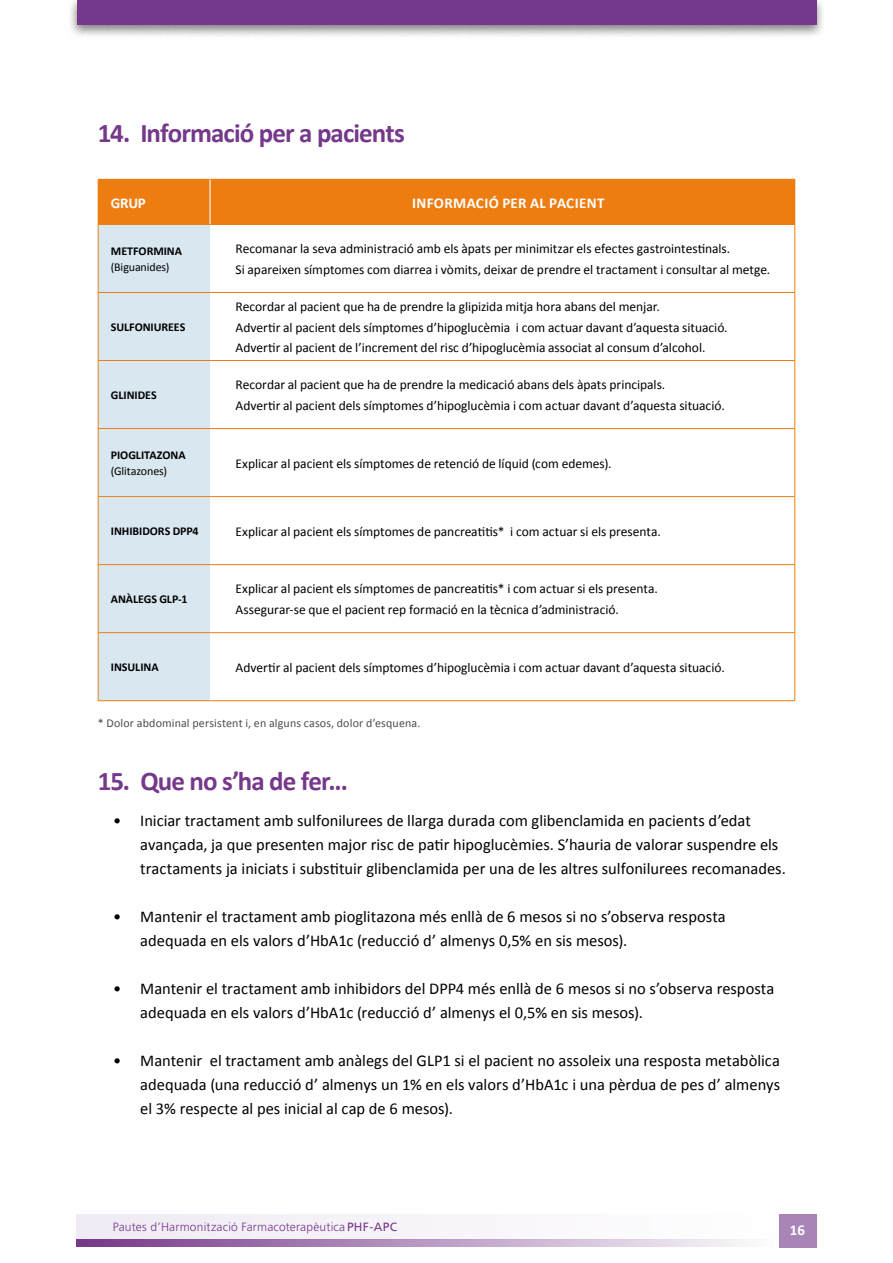
<style>
.page{position:relative;width:893px;height:1263px;background:#fff}
.page>*{position:absolute;margin:0;border:0;box-sizing:border-box;transform-origin:0 0}
.t1{font:700 27px "Calibri";letter-spacing:-.035em;color:#75388a}
.t2{font:16.5px/24px "Calibri";letter-spacing:-.005em;color:#000}
.t3{font:700 15px "Calibri";letter-spacing:.025em;color:#fff}
.t4{font:13.5px/20.4px "Calibri";letter-spacing:-.005em;color:#000}
.t5{font:700 12px "Calibri";letter-spacing:-.005em;color:#000}
.t6{font:12px "Calibri";letter-spacing:.01em;color:#4d4d4d}
.t7{font:300 12px "Frutiger";letter-spacing:.02em;color:#75388a}
.t8{font:12px "Calibri";letter-spacing:-.01em;color:#000}
.s1{font-weight:400}
</style>
<div class="page">
<div style="left:77px;top:1214px;width:698px;height:25px;background:#f7f4f9"></div>
<svg style="left:77px;top:1239px;width:671px;height:8px;background:#b595c1"></svg>
<div style="left:779px;top:1214px;width:37px;height:33px;background:#a985b7"></div>
<div style="left:67px;top:0;width:759px;height:39px;background:#000;opacity:.5"></div>
<div style="left:77px;top:0;width:739px;height:25px;background:#75388a"></div>
<div style="left:98px;top:179px;width:112px;height:45px;background:#ee7d11"></div>
<div style="left:210px;top:179px;width:585px;height:45px;background:#ee7d11"></div>
<div style="left:99px;top:225px;width:111px;height:475px;background:#d9e8f0"></div>
<hr style="left:210px;top:292px;width:585px;height:1px;background:#ee7d11">
<hr style="left:210px;top:360px;width:585px;height:1px;background:#ee7d11">
<hr style="left:210px;top:428px;width:585px;height:1px;background:#ee7d11">
<hr style="left:210px;top:496px;width:585px;height:1px;background:#ee7d11">
<hr style="left:210px;top:564px;width:585px;height:1px;background:#ee7d11">
<hr style="left:210px;top:632px;width:585px;height:1px;background:#ee7d11">
<hr style="left:794px;top:225px;width:1px;height:67px;background:#ee7d11">
<hr style="left:794px;top:293px;width:1px;height:67px;background:#ee7d11">
<hr style="left:794px;top:361px;width:1px;height:67px;background:#ee7d11">
<hr style="left:794px;top:429px;width:1px;height:67px;background:#ee7d11">
<hr style="left:794px;top:497px;width:1px;height:67px;background:#ee7d11">
<hr style="left:794px;top:565px;width:1px;height:67px;background:#ee7d11">
<hr style="left:794px;top:633px;width:1px;height:67px;background:#ee7d11">
<hr style="left:210px;top:700px;width:585px;height:1px;background:#ee7d11">
<hr style="left:98px;top:225px;width:1px;height:67px;background:#ee7d11">
<hr style="left:98px;top:224px;width:112px;height:1px;background:#ee7d11">
<hr style="left:98px;top:293px;width:1px;height:67px;background:#ee7d11">
<hr style="left:98px;top:292px;width:112px;height:1px;background:#ee7d11">
<hr style="left:98px;top:361px;width:1px;height:67px;background:#ee7d11">
<hr style="left:98px;top:360px;width:112px;height:1px;background:#ee7d11">
<hr style="left:98px;top:429px;width:1px;height:67px;background:#ee7d11">
<hr style="left:98px;top:428px;width:112px;height:1px;background:#ee7d11">
<hr style="left:98px;top:497px;width:1px;height:67px;background:#ee7d11">
<hr style="left:98px;top:496px;width:112px;height:1px;background:#ee7d11">
<hr style="left:98px;top:565px;width:1px;height:67px;background:#ee7d11">
<hr style="left:98px;top:564px;width:112px;height:1px;background:#ee7d11">
<hr style="left:98px;top:633px;width:1px;height:67px;background:#ee7d11">
<hr style="left:98px;top:632px;width:112px;height:1px;background:#ee7d11">
<hr style="left:98px;top:700px;width:112px;height:1px;background:#ee7d11">
<hr style="left:210px;top:224px;width:585px;height:1px;background:#ee7d11">
<hr style="left:209px;top:180px;width:2px;height:44px;background:#fff">
<h1 class="t1" style="left:98px;top:115px;width:308px">14. Informació per a pacients</h1>
<p class="t3" style="left:111px;top:193px;width:37px">GRUP</p>
<p class="t3" style="left:412px;top:193px;width:194px">Informació per al pacient</p>
<p class="t5" style="left:111px;top:243px;width:73px">METFORMINA</p>
<p class="t8" style="left:111px;top:259px;width:60px">(Biguanides)</p>
<p class="t4" style="left:236px;top:239px;width:536px">Recomanar la seva administració amb els àpats per minimitzar els efectes gastrointestinals.<br>Si apareixen símptomes com diarrea i vòmits, deixar de prendre el tractament i consultar al metge.</p>
<p class="t5" style="left:111px;top:319px;width:32px">SULFONIUR</p>
<p class="t5" style="left:168px;top:319px;width:18px">EES</p>
<p class="t4" style="left:236px;top:296px;width:494px">Recordar al pacient que ha de prendre la glipizida mitja hora abans del menjar.<br>Advertir al pacient dels símptomes d’hipoglucèmia i com actuar davant d’aquesta situació.<br>Advertir al pacient de l’increment del risc d’hipoglucèmia associat al consum d’alcohol.</p>
<p class="t5" style="left:111px;top:387px;width:47px">GLINIDES</p>
<p class="t4" style="left:236px;top:375px;width:491px">Recordar al pacient que ha de prendre la medicació abans dels àpats principals.<br>Advertir al pacient dels símptomes d’hipoglucèmia i com actuar davant d’aquesta situació.</p>
<p class="t5" style="left:111px;top:447px;width:76px">PIOGLITAZONA</p>
<p class="t8" style="left:111px;top:464px;width:58px">(Glitazones)</p>
<p class="t4" style="left:236px;top:453px;width:377px">Explicar al pacient els símptomes de retenció de líquid (com edemes).</p>
<p class="t5" style="left:111px;top:523px;width:47px">INHIBIDORS</p>
<p class="t5" style="left:173px;top:523px;width:27px">DPP4</p>
<p class="t4" style="left:236px;top:521px;width:427px">Explicar al pacient els símptomes de pancreatitis* i com actuar si els presenta.</p>
<p class="t5" style="left:111px;top:591px;width:78px">ANÀLEGS GLP-1</p>
<p class="t4" style="left:236px;top:579px;width:424px">Explicar al pacient els símptomes de pancreatitis* i com actuar si els presenta.<br>Assegurar-se que el pacient rep formació en la tècnica d’administració.</p>
<p class="t5" style="left:111px;top:659px;width:7px">INSULIN</p>
<p class="t5" style="left:151px;top:659px;width:9px">A</p>
<p class="t4" style="left:236px;top:657px;width:491px">Advertir al pacient dels símptomes d’hipoglucèmia i com actuar davant d’aquesta situació.</p>
<p class="t6" style="left:98px;top:716px;width:324px">* Dolor abdominal persistent i, en alguns casos, dolor d’esquena.</p>
<h1 class="t1" style="left:98px;top:763px;width:252px">15. Que no s’ha de fer...</h1>
<p class="t2" style="left:140px;top:808px;width:647px;text-indent:-27px">• Iniciar tractament amb sulfonilurees de llarga durada com glibenclamida en pacients d’edat avançada, ja que presenten major risc de patir hipoglucèmies. S’hauria de valorar suspendre els tractaments ja iniciats i substituir glibenclamida per una de les altres sulfonilurees recomanades.</p>
<p class="t2" style="left:140px;top:904px;width:587px;text-indent:-27px">• Mantenir el tractament amb pioglitazona més enllà de 6 mesos si no s’observa resposta adequada en els valors d’HbA1c (reducció d’ almenys 0,5% en sis mesos).</p>
<p class="t2" style="left:140px;top:976px;width:636px;text-indent:-27px">• Mantenir el tractament amb inhibidors del DPP4 més enllà de 6 mesos si no s’observa resposta adequada en els valors d’HbA1c (reducció d’ almenys el 0,5% en sis mesos).</p>
<p class="t2" style="left:140px;top:1048px;width:641px;text-align:justify;text-indent:-27px">• Mantenir el tractament amb anàlegs del GLP1 si el pacient no assoleix una resposta metabòlica adequada (una reducció d’ almenys un 1% en els valors d’HbA1c i una pèrdua de pes d’ almenys el 3% respecte al pes inicial al cap de 6 mesos).</p>
<p class="t7" style="left:113px;top:1220px;width:286px">Pautes d’Harmonització Farmacoterapèutica <span class="s1">PHF-APC</span></p>
<p class="t3" style="left:790px;top:1220px;width:17px">16</p>
</div>
